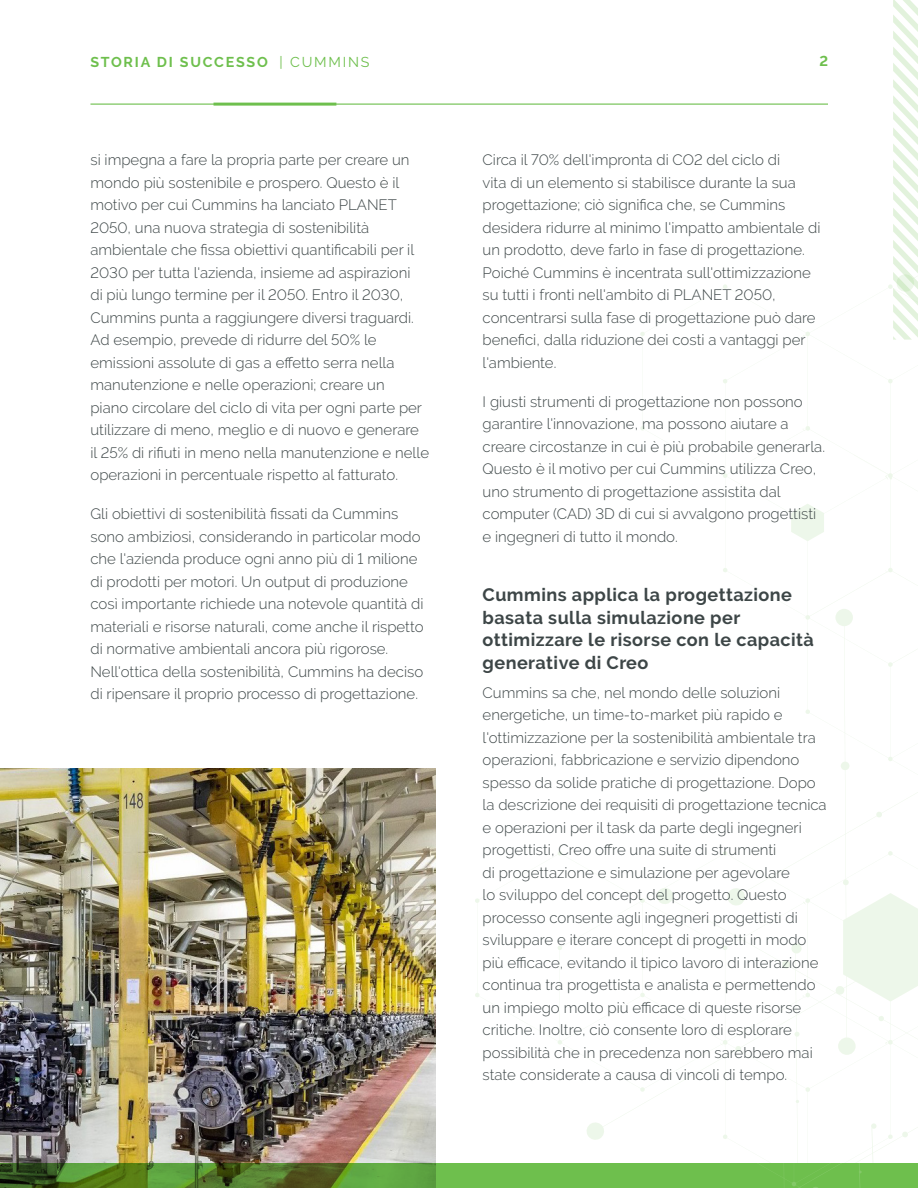
<style>
.page{position:relative;width:918px;height:1188px;background:#fff}
.page>*{position:absolute;margin:0;border:0;box-sizing:border-box;transform-origin:0 0}
.t1{font:700 18px/22.5px "PTC Raleway";letter-spacing:.025em;color:#3d4647}
.Body{font:300 15px/22.5px "PTC Raleway";color:#3d4647}
.t2{font:700 14.25px "PTC Raleway";letter-spacing:.125em;color:#6ebf4d}
.s1{font-weight:400}
</style>
<div class="page">
<div style="left:0;top:1164px;width:918px;height:24px;background:#6ebf4d"></div>
<svg style="left:475px;top:103px;width:443px;height:1061px"></svg>
<svg style="left:784px;top:1164px;width:78px;height:24px"></svg>
<hr style="left:90px;top:104px;width:738px;height:1px;background:#6ebf4d">
<svg style="left:893px;top:0;width:25px;height:340px"></svg>
<hr style="left:214px;top:103px;width:122px;height:3px;background:#6ebf4d">
<img style="left:0;top:769px;width:435px;height:419px">
<p class="t2" style="left:90px;top:54px;width:281px">STORIA DI SUCCESSO <span class="s1">| CUMMINS</span></p>
<p class="t2" style="left:819px;top:53px;width:10px">2</p>
<p class="Body" style="left:90px;top:149px;width:340px">si impegna a fare la propria parte per creare un mondo più sostenibile e prospero. Questo è il motivo per cui Cummins ha lanciato PLANET 2050, una nuova strategia di sostenibilità ambientale che fissa obiettivi quantificabili per il 2030 per tutta l'azienda, insieme ad aspirazioni<br>di più lungo termine per il 2050. Entro il 2030, Cummins punta a raggiungere diversi traguardi.<br>Ad esempio, prevede di ridurre del 50% le emissioni assolute di gas a effetto serra nella manutenzione e nelle operazioni; creare un<br>piano circolare del ciclo di vita per ogni parte per utilizzare di meno, meglio e di nuovo e generare il 25% di rifiuti in meno nella manutenzione e nelle operazioni in percentuale rispetto al fatturato.</p>
<p class="Body" style="left:90px;top:503px;width:335px">Gli obiettivi di sostenibilità fissati da Cummins sono ambiziosi, considerando in particolar modo che l'azienda produce ogni anno più di 1 milione di prodotti per motori. Un output di produzione così importante richiede una notevole quantità di materiali e risorse naturali, come anche il rispetto di normative ambientali ancora più rigorose.<br>Nell'ottica della sostenibilità, Cummins ha deciso di ripensare il proprio processo di progettazione.</p>
<p class="Body" style="left:483px;top:149px;width:339px">Circa il 70% dell'impronta di CO2 del ciclo di<br>vita di un elemento si stabilisce durante la sua progettazione; ciò significa che, se Cummins desidera ridurre al minimo l'impatto ambientale di un prodotto, deve farlo in fase di progettazione.<br>Poiché Cummins è incentrata sull'ottimizzazione su tutti i fronti nell'ambito di PLANET 2050, concentrarsi sulla fase di progettazione può dare benefici, dalla riduzione dei costi a vantaggi per l'ambiente.</p>
<p class="Body" style="left:483px;top:390px;width:344px">I giusti strumenti di progettazione non possono garantire l'innovazione, ma possono aiutare a creare circostanze in cui è più probabile generarla.<br>Questo è il motivo per cui Cummins utilizza Creo, uno strumento di progettazione assistita dal computer (CAD) 3D di cui si avvalgono progettisti e ingegneri di tutto il mondo.</p>
<h2 class="t1" style="left:483px;top:584px;width:333px">Cummins applica la progettazione basata sulla simulazione per ottimizzare le risorse con le capacità generative di Creo</h2>
<p class="Body" style="left:483px;top:681px;width:346px">Cummins sa che, nel mondo delle soluzioni energetiche, un time-to-market più rapido e l'ottimizzazione per la sostenibilità ambientale tra operazioni, fabbricazione e servizio dipendono spesso da solide pratiche di progettazione. Dopo la descrizione dei requisiti di progettazione tecnica e operazioni per il task da parte degli ingegneri progettisti, Creo offre una suite di strumenti<br>di progettazione e simulazione per agevolare<br>lo sviluppo del concept del progetto. Questo processo consente agli ingegneri progettisti di sviluppare e iterare concept di progetti in modo più efficace, evitando il tipico lavoro di interazione continua tra progettista e analista e permettendo un impiego molto più efficace di queste risorse critiche. Inoltre, ciò consente loro di esplorare possibilità che in precedenza non sarebbero mai state considerate a causa di vincoli di tempo.</p>
</div>
